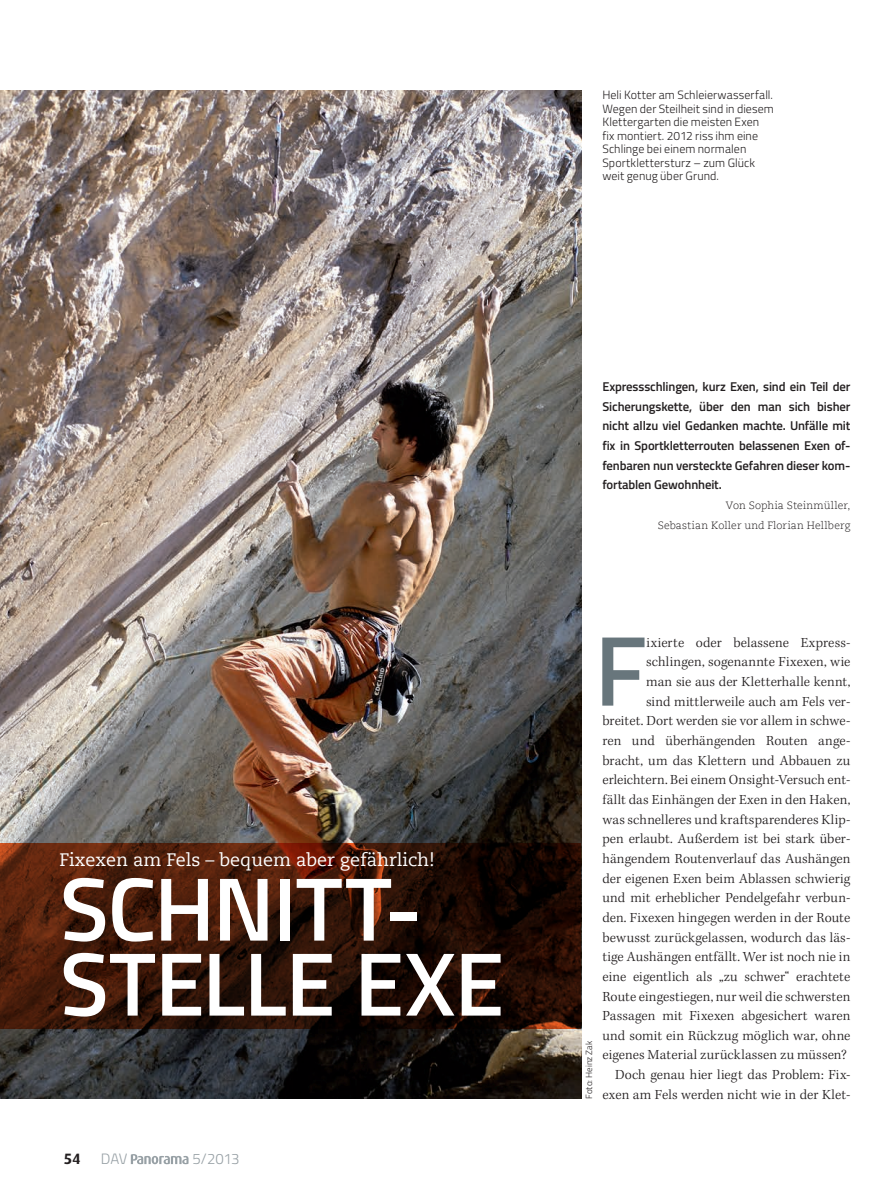
<style>
.page{position:relative;width:893px;height:1191px;background:#fff}
.page>*{position:absolute;margin:0;border:0;box-sizing:border-box;transform-origin:0 0}
.t1{font:600 99.3px "Titillium";color:#68767c}
.t2{font:600 90px/75px "Titillium";letter-spacing:-.01em;color:#fff}
.t3{font:18px "Caecilia LT Std";color:#fff}
.t4{font:300 15px "Titillium";letter-spacing:-.02em;color:#97a0a5}
.t5{font:700 15px "Dax";color:#231f20}
.t6{font:300 14.25px/19.6px "Kepler Std";letter-spacing:.005em;color:#231f20;text-align:right}
.t7{font:600 12.75px/19.6px "Titillium";letter-spacing:-.01em;color:#231f20;text-align:justify}
.t8{font:300 12px/13.5px "Titillium";letter-spacing:.005em;color:#231f20}
.t9{font:300 10.5px/19.6px "Caecilia LT Std";letter-spacing:.015em;color:#231f20;text-align:right}
.t10{font:300 9px "Titillium";color:#231f20}
</style>
<div class="page">
<img style="left:0;top:90px;width:581px;height:1008px">
<svg style="left:131px;top:1154px;width:58px;height:10px"></svg>
<svg style="left:0;top:843px;width:581px;height:185px;background:#331307"></svg>
<p class="t3" style="left:60px;top:849px;width:377px">Fixexen am Fels – bequem aber gefährlich!</p>
<h2 class="t2" style="left:60px;top:867px;width:446px">Schnitt&shy;stelle Exe</h2>
<p class="t5" style="left:64px;top:1150px;width:18px">54</p>
<p class="t4" style="left:101px;top:1148px;width:28px">DAV</p>
<p class="t4" style="left:193px;top:1148px;width:48px">5/2013</p>
<p class="t8" style="left:602px;top:88px;width:173px">Heli Kotter am Schleierwasserfall.<br>Wegen der Steilheit sind in diesem<br>Klettergarten die meisten Exen fix montiert. 2012 riss ihm eine<br>Schlinge bei einem normalen<br>Sportklettersturz – zum Glück weit genug über Grund.</p>
<p class="t7" style="left:602px;top:376px;width:250px">Expressschlingen, kurz Exen, sind ein Teil der Sicherungskette, über den man sich bisher nicht allzu viel Gedanken machte. Unfälle mit fix in Sportkletterrouten belassenen Exen of&shy;fenbaren nun versteckte Gefahren dieser kom&shy;fortablen Gewohnheit.</p>
<p class="t9" style="left:658px;top:496px;width:194px">Von Sophia Steinmüller,<br>Sebastian Koller und Florian Hellberg</p>
<p class="t10" style="left:582px;top:1098px;width:59px;rotate:-90deg">Foto: Heinz Zak</p>
<p class="t6" style="left:602px;top:633px;width:250px">ixierte oder belassene Express&shy;schlingen, sogenannte Fixexen, wie<br>man sie aus der Kletterhalle kennt,<br>sind mittlerweile auch am Fels ver&shy;breitet. Dort werden sie vor allem in schwe&shy;ren und überhängenden Routen ange&shy;bracht, um das Klettern und Abbauen zu erleichtern. Bei einem Onsight-Versuch ent&shy;fällt das Einhängen der Exen in den Haken, was schnelleres und kraftsparenderes Klip&shy;pen erlaubt. Außerdem ist bei stark über&shy;hängendem Routenverlauf das Aushängen der eigenen Exen beim Ablassen schwierig und mit erheblicher Pendelgefahr verbun&shy;den. Fixexen hingegen werden in der Route bewusst zurückgelassen, wodurch das läs&shy;tige Aushängen entfällt. Wer ist noch nie in eine eigentlich als „zu schwer“ erachtete Route eingestiegen, nur weil die schwersten Passagen mit Fixexen abgesichert waren und somit ein Rückzug möglich war, ohne eigenes Material zurücklassen zu müssen?<br>Doch genau hier liegt das Problem: Fix&shy;exen am Fels werden nicht wie in der Klet-</p>
<h1 class="t1" style="left:594px;top:596px;width:54px">F</h1>
</div>
